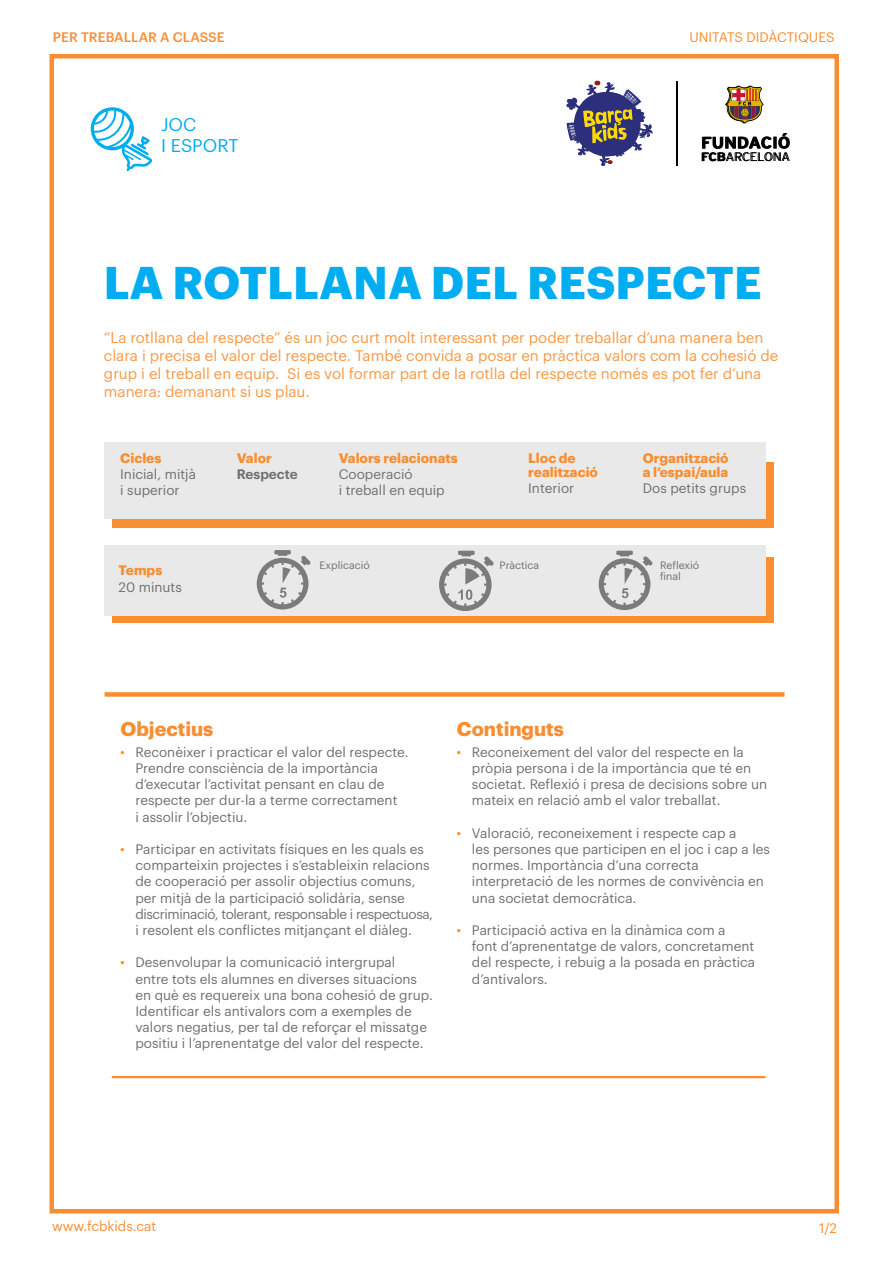
<style>
.page{position:relative;width:893px;height:1263px;background:#fff}
.page>*{position:absolute;margin:0;border:0;box-sizing:border-box;transform-origin:0 0}
.t1{font:700 44.85px "Graphik";letter-spacing:.005em;color:#00adf0}
.t2{font:700 19.5px "Graphik";color:#f88e31}
.t3{font:18px/21.6px "Graphik";color:#00adf0}
.t4{font:15px/18px "Graphik";color:#f99946}
.t5{font:13.5px/16.2px "Graphik";color:#706f6f}
.t6{font:700 13.5px/13.5px "Graphik";color:#f88e31}
.t7{font:13.5px "Graphik";color:#f88e31}
.t8{font:500 13.5px "Graphik";color:#f88e31}
.t9{font:600 13.5px "Graphik";color:#706f6f}
.t10{font:10.5px/10.5px "Graphik";color:#706f6f}
.s1{font-family:"Graphik Super";color:#f88e31}
</style>
<div class="page">
<div style="left:50px;top:54px;width:789px;height:1159px;border:4px solid #f88e31"></div>
<hr style="left:676px;top:81px;width:1px;height:84px;background:#000">
<div style="left:105px;top:692px;width:679px;height:5px;background:#f88e31"></div>
<hr style="left:678px;top:81px;width:1px;height:84px;background:#000">
<svg style="left:725px;top:85px;width:39px;height:39px"></svg>
<svg style="left:702px;top:133px;width:88px;height:28px"></svg>
<svg style="left:566px;top:81px;width:87px;height:85px"></svg>
<div style="left:112px;top:463px;width:662px;height:65px;background:#f88f33"></div>
<div style="left:112px;top:558px;width:662px;height:65px;background:#f88f33"></div>
<div style="left:104px;top:443px;width:661px;height:76px;background:#e9e9e9"></div>
<div style="left:104px;top:545px;width:661px;height:70px;background:#e9e9e9"></div>
<hr style="left:112px;top:1076px;width:653px;height:2px;background:#f88e31">
<svg style="left:91px;top:107px;width:61px;height:64px"></svg>
<svg style="left:257px;top:550px;width:54px;height:59px"></svg>
<svg style="left:599px;top:551px;width:54px;height:59px"></svg>
<svg style="left:439px;top:551px;width:55px;height:60px"></svg>
<p class="t8" style="left:53px;top:27px;width:173px">PER TREBALLAR A CLASSE</p>
<p class="t7" style="left:689px;top:27px;width:147px">UNITATS DIDÀCTIQUES</p>
<h3 class="t3" style="left:161px;top:112px;width:79px">JOC<br>I ESPORT</h3>
<h1 class="t1" style="left:104px;top:248px;width:659px">La rotllana del respecte</h1>
<p class="t4" style="left:104px;top:328px;width:676px">“La rotllana del respecte” és un joc curt molt interessant per poder treballar d’una manera ben clara i precisa el valor del respecte. També convida a posar en pràctica valors com la cohesió de grup i el treball en equip. Si es vol formar part de la rotlla del respecte només es pot fer d’una manera: demanant si us plau.</p>
<p class="t6" style="left:120px;top:450px;width:43px">Cicles</p>
<p class="t5" style="left:120px;top:465px;width:77px">Inicial, mitjà i superior</p>
<p class="t6" style="left:119px;top:562px;width:45px">Temps</p>
<p class="t5" style="left:119px;top:577px;width:65px">20 minuts</p>
<p class="t6" style="left:237px;top:450px;width:37px">Valor</p>
<p class="t9" style="left:237px;top:464px;width:62px">Respecte</p>
<p class="t6" style="left:339px;top:450px;width:120px">Valors relacionats</p>
<p class="t5" style="left:339px;top:465px;width:107px">Cooperació<br>i treball en equip</p>
<p class="t6" style="left:528px;top:450px;width:71px">Lloc de realització</p>
<p class="t5" style="left:528px;top:479px;width:48px">Interior</p>
<p class="t6" style="left:643px;top:450px;width:87px">Organització a l’espai/aula</p>
<p class="t5" style="left:643px;top:479px;width:105px">Dos petits grups</p>
<p class="t10" style="left:320px;top:559px;width:52px">Explicació</p>
<p class="t10" style="left:660px;top:559px;width:40px">Reflexió final</p>
<p class="t10" style="left:500px;top:559px;width:41px">Pràctica</p>
<h2 class="t2" style="left:120px;top:714px;width:94px">Objectius</h2>
<p class="t5" style="left:135px;top:742px;width:275px;text-indent:-15px"><span class="s1">·</span> Reconèixer i practicar el valor del respecte.<br>Prendre consciència de la importància d’executar l’activitat pensant en clau de respecte per dur-la a terme correctament<br>i assolir l’objectiu.</p>
<p class="t5" style="left:135px;top:840px;width:299px;text-indent:-15px"><span class="s1">·</span> Participar en activitats físiques en les quals es comparteixin projectes i s’estableixin relacions de cooperació per assolir objectius comuns, per mitjà de la participació solidària, sense discriminació, tolerant, responsable i respectuosa, i resolent els conflictes mitjançant el diàleg.</p>
<p class="t5" style="left:135px;top:953px;width:299px;text-indent:-15px"><span class="s1">·</span> Desenvolupar la comunicació intergrupal<br>entre tots els alumnes en diverses situacions en què es requereix una bona cohesió de grup.<br>Identificar els antivalors com a exemples de valors negatius, per tal de reforçar el missatge positiu i l’aprenentatge del valor del respecte.</p>
<h2 class="t2" style="left:457px;top:714px;width:109px">Continguts</h2>
<p class="t5" style="left:472px;top:742px;width:297px;text-indent:-15px"><span class="s1">·</span> Reconeixement del valor del respecte en la pròpia persona i de la importància que té en societat. Reflexió i presa de decisions sobre un mateix en relació amb el valor treballat.</p>
<p class="t5" style="left:472px;top:823px;width:300px;text-indent:-15px"><span class="s1">·</span> Valoració, reconeixement i respecte cap a<br>les persones que participen en el joc i cap a les normes. Importància d’una correcta interpretació de les normes de convivència en una societat democràtica.</p>
<p class="t5" style="left:472px;top:921px;width:285px;text-indent:-15px"><span class="s1">·</span> Participació activa en la dinàmica com a<br>font d’aprenentatge de valors, concretament del respecte, i rebuig a la posada en pràctica d’antivalors.</p>
<p class="t7" style="left:52px;top:1216px;width:106px">www.fcbkids.cat</p>
<p class="t7" style="left:819px;top:1218px;width:19px">1/2</p>
</div>
